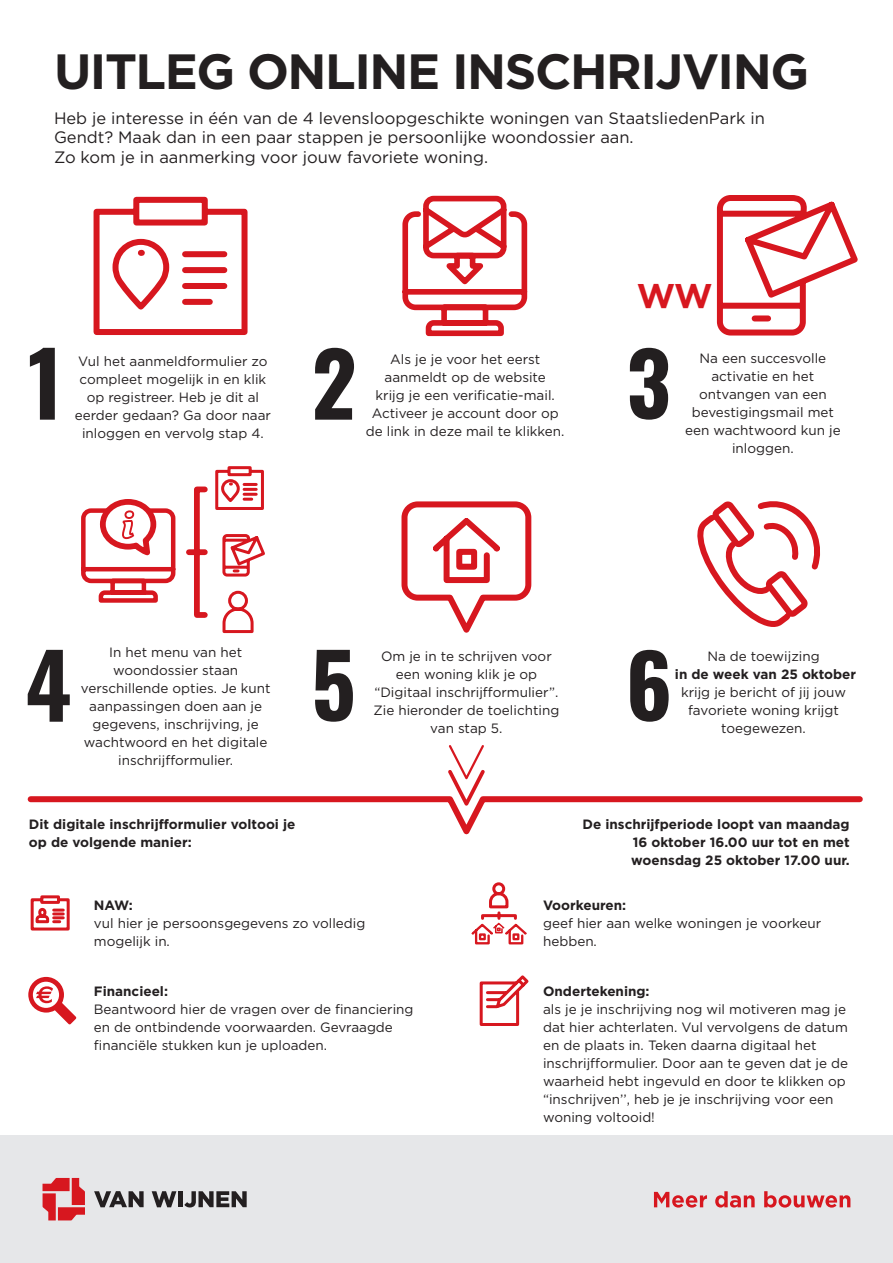
<style>
.page{position:relative;width:893px;height:1263px;background:#fff}
.page>*{position:absolute;margin:0;border:0;box-sizing:border-box;transform-origin:0 0}
.t1{font:700 49.5px "Gotham";letter-spacing:-.03em;color:#231f20}
.t2{font:700 34.35px "Gotham";color:#d7171f}
.t3{font:16.5px/19.5px "Gotham";color:#231f20}
.t4{font:13.5px/18px "Gotham";color:#231f20;text-align:center}
.t5{font:700 13.5px/18px "Gotham";color:#231f20}
</style>
<div class="page">
<div style="left:0;top:1135px;width:893px;height:128px;background:#e6e7e9"></div>
<svg style="left:654px;top:1191px;width:196px;height:16px"></svg>
<svg style="left:94px;top:1191px;width:50px;height:16px"></svg>
<svg style="left:152px;top:1191px;width:24px;height:16px"></svg>
<div style="left:178px;top:1191px;width:5px;height:16px;background:#231f20"></div>
<svg style="left:184px;top:1191px;width:63px;height:16px"></svg>
<svg style="left:43px;top:1178px;width:42px;height:42px"></svg>
<svg style="left:697px;top:501px;width:121px;height:126px"></svg>
<svg style="left:401px;top:501px;width:131px;height:132px"></svg>
<svg style="left:716px;top:195px;width:142px;height:141px"></svg>
<svg style="left:402px;top:195px;width:126px;height:142px"></svg>
<svg style="left:479px;top:975px;width:50px;height:51px"></svg>
<svg style="left:30px;top:895px;width:40px;height:36px"></svg>
<svg style="left:28px;top:977px;width:48px;height:47px"></svg>
<svg style="left:30px;top:348px;width:25px;height:72px"></svg>
<svg style="left:315px;top:348px;width:39px;height:72px"></svg>
<svg style="left:630px;top:348px;width:38px;height:72px"></svg>
<svg style="left:28px;top:650px;width:42px;height:72px"></svg>
<svg style="left:315px;top:650px;width:38px;height:72px"></svg>
<svg style="left:630px;top:650px;width:39px;height:72px"></svg>
<svg style="left:93px;top:196px;width:155px;height:139px"></svg>
<svg style="left:81px;top:466px;width:184px;height:168px"></svg>
<svg style="left:471px;top:882px;width:56px;height:63px"></svg>
<svg style="left:27px;top:745px;width:836px;height:90px"></svg>
<h1 class="t1" style="left:54px;top:43px;width:757px">UITLEG ONLINE INSCHRIJVING</h1>
<p class="t3" style="left:54px;top:108px;width:712px">Heb je interesse in één van de 4 levensloopgeschikte woningen van StaatsliedenPark in<br>Gendt? Maak dan in een paar stappen je persoonlijke woondossier aan.<br>Zo kom je in aanmerking voor jouw favoriete woning.</p>
<h2 class="t2" style="left:637px;top:276px;width:77px">WW</h2>
<p class="t4" style="left:75px;top:352px;width:198px">Vul het aanmeldformulier zo compleet mogelijk in en klik op registreer. Heb je dit al eerder gedaan? Ga door naar inloggen en vervolg stap 4.</p>
<p class="t4" style="left:366px;top:350px;width:200px">Als je je voor het eerst aanmeldt op de website<br>krijg je een verificatie-mail.<br>Activeer je account door op de link in deze mail te klikken.</p>
<p class="t4" style="left:685px;top:349px;width:157px">Na een succesvolle activatie en het ontvangen van een bevestigingsmail met een wachtwoord kun je inloggen.</p>
<p class="t4" style="left:81px;top:643px;width:191px">In het menu van het woondossier staan verschillende opties. Je kunt aanpassingen doen aan je gegevens, inschrijving, je wachtwoord en het digitale inschrijfformulier.</p>
<p class="t4" style="left:373px;top:646px;width:187px">Om je in te schrijven voor een woning klik je op “Digitaal inschrijfformulier”.<br>Zie hieronder de toelichting van stap 5.</p>
<p class="t4" style="left:707px;top:646px;width:114px">Na de toewijzing</p>
<p class="t5" style="left:675px;top:664px;width:183px">in de week van 25 oktober</p>
<p class="t4" style="left:681px;top:682px;width:166px">krijg je bericht of jij jouw favoriete woning krijgt toegewezen.</p>
<p class="t5" style="left:29px;top:815px;width:268px">Dit digitale inschrijfformulier voltooi je op de volgende manier:</p>
<p class="t5" style="left:631px;top:815px;width:220px;text-align:justify;text-indent:-49px">De inschrijfperiode loopt van maandag 16 oktober 16.00 uur tot en met woensdag 25 oktober 17.00 uur.</p>
<p class="t5" style="left:94px;top:896px;width:41px">NAW:</p>
<p class="t4" style="left:94px;top:914px;width:273px;text-align:left">vul hier je persoonsgegevens zo volledig mogelijk in.</p>
<p class="t5" style="left:94px;top:981px;width:76px">Financieel:</p>
<p class="t4" style="left:94px;top:999px;width:321px;text-align:left">Beantwoord hier de vragen over de financiering en de ontbindende voorwaarden. Gevraagde financiële stukken kun je uploaden.</p>
<p class="t5" style="left:543px;top:896px;width:85px">Voorkeuren:</p>
<p class="t4" style="left:543px;top:914px;width:280px;text-align:left">geef hier aan welke woningen je voorkeur hebben.</p>
<p class="t5" style="left:543px;top:981px;width:108px">Ondertekening:</p>
<p class="t4" style="left:543px;top:999px;width:307px;text-align:left">als je je inschrijving nog wil motiveren mag je dat hier achterlaten. Vul vervolgens de datum en de plaats in. Teken daarna digitaal het inschrijfformulier. Door aan te geven dat je de waarheid hebt ingevuld en door te klikken op “inschrijven’’, heb je je inschrijving voor een woning voltooid!</p>
</div>
